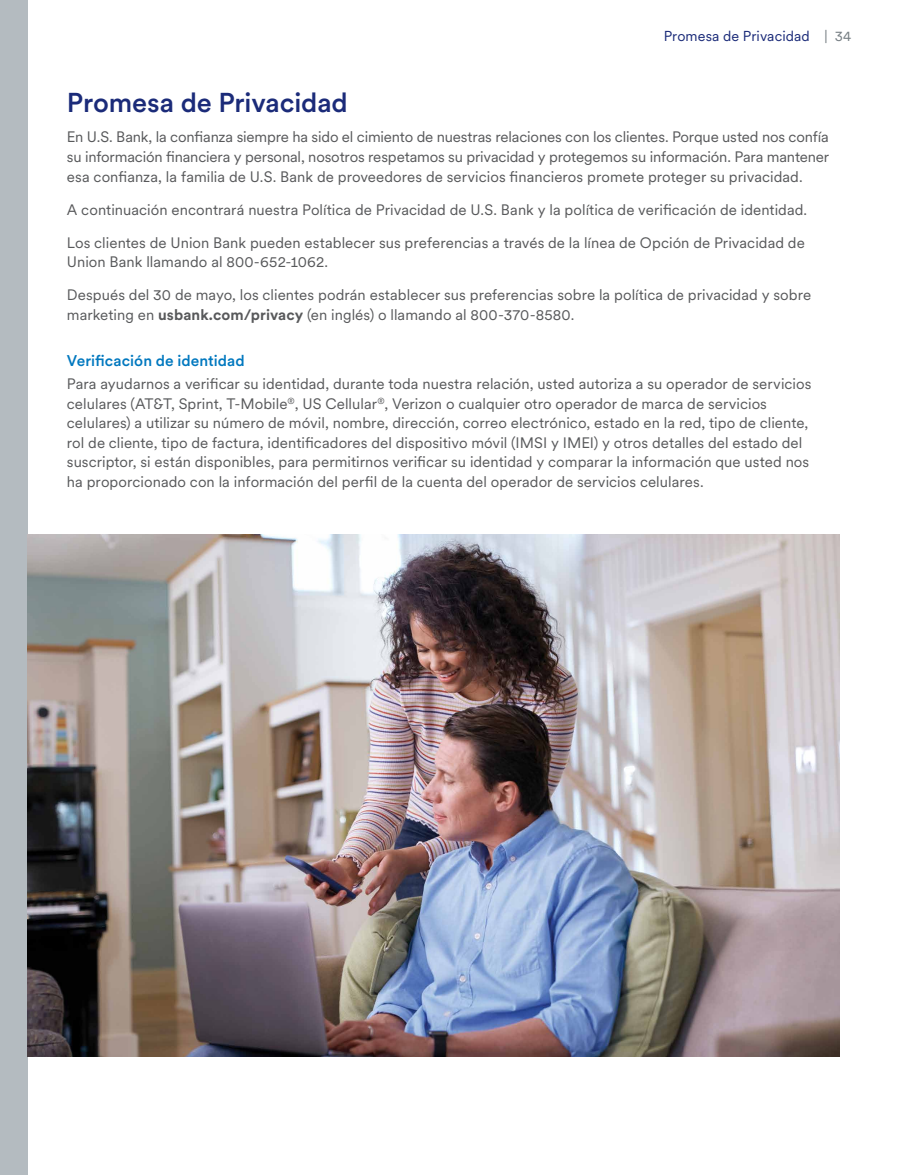
<style>
.page{position:relative;width:905px;height:1175px;background:#fff}
.page>*{position:absolute;margin:0;border:0;box-sizing:border-box;transform-origin:0 0}
.t1{font:500 27px "U.S.Bank Circular";letter-spacing:-.005em;color:#1b2b79}
.t2{font:500 15.3px "U.S.Bank Circular";letter-spacing:.005em;color:#0078bf}
.t3{font:15px/19.5px "U.S.Bank Circular";letter-spacing:.005em;color:#58595b}
.t4{font:14.25px "U.S.Bank Circular";letter-spacing:.005em;color:#1b2b79}
.s1{color:#777f84}
.s2{font-weight:700}
</style>
<div class="page">
<div style="left:0;top:0;width:27px;height:1174px;background:#b4bbc0"></div>
<img style="left:27px;top:534px;width:812px;height:522px">
<p class="t4" style="left:663px;top:27px;width:189px">Promesa de Privacidad <span class="s1">| 34</span></p>
<h2 class="t1" style="left:67px;top:84px;width:282px">Promesa de Privacidad</h2>
<p class="t3" style="left:67px;top:127px;width:763px;text-align:justify">En U.S. Bank, la confianza siempre ha sido el cimiento de nuestras relaciones con los clientes. Porque usted nos confía su información financiera y personal, nosotros respetamos su privacidad y protegemos su información. Para mantener esa confianza, la familia de U.S. Bank de proveedores de servicios financieros promete proteger su privacidad.</p>
<p class="t3" style="left:67px;top:199px;width:741px">A continuación encontrará nuestra Política de Privacidad de U.S. Bank y la política de verificación de identidad.</p>
<p class="t3" style="left:67px;top:232px;width:739px">Los clientes de Union Bank pueden establecer sus preferencias a través de la línea de Opción de Privacidad de<br>Union Bank llamando al 800-652-1062.</p>
<p class="t3" style="left:67px;top:284px;width:745px">Después del 30 de mayo, los clientes podrán establecer sus preferencias sobre la política de privacidad y sobre marketing en <span class="s2">usbank.com/privacy</span> (en inglés) o llamando al 800-370-8580.</p>
<h3 class="t2" style="left:67px;top:350px;width:179px">Verificación de identidad</h3>
<p class="t3" style="left:67px;top:373px;width:746px">Para ayudarnos a verificar su identidad, durante toda nuestra relación, usted autoriza a su operador de servicios celulares (AT&amp;T, Sprint, T-Mobile<sup>®</sup>, US Cellular<sup>®</sup>, Verizon o cualquier otro operador de marca de servicios celulares) a utilizar su número de móvil, nombre, dirección, correo electrónico, estado en la red, tipo de cliente, rol de cliente, tipo de factura, identificadores del dispositivo móvil (IMSI y IMEI) y otros detalles del estado del suscriptor, si están disponibles, para permitirnos verificar su identidad y comparar la información que usted nos ha proporcionado con la información del perfil de la cuenta del operador de servicios celulares.</p>
</div>
